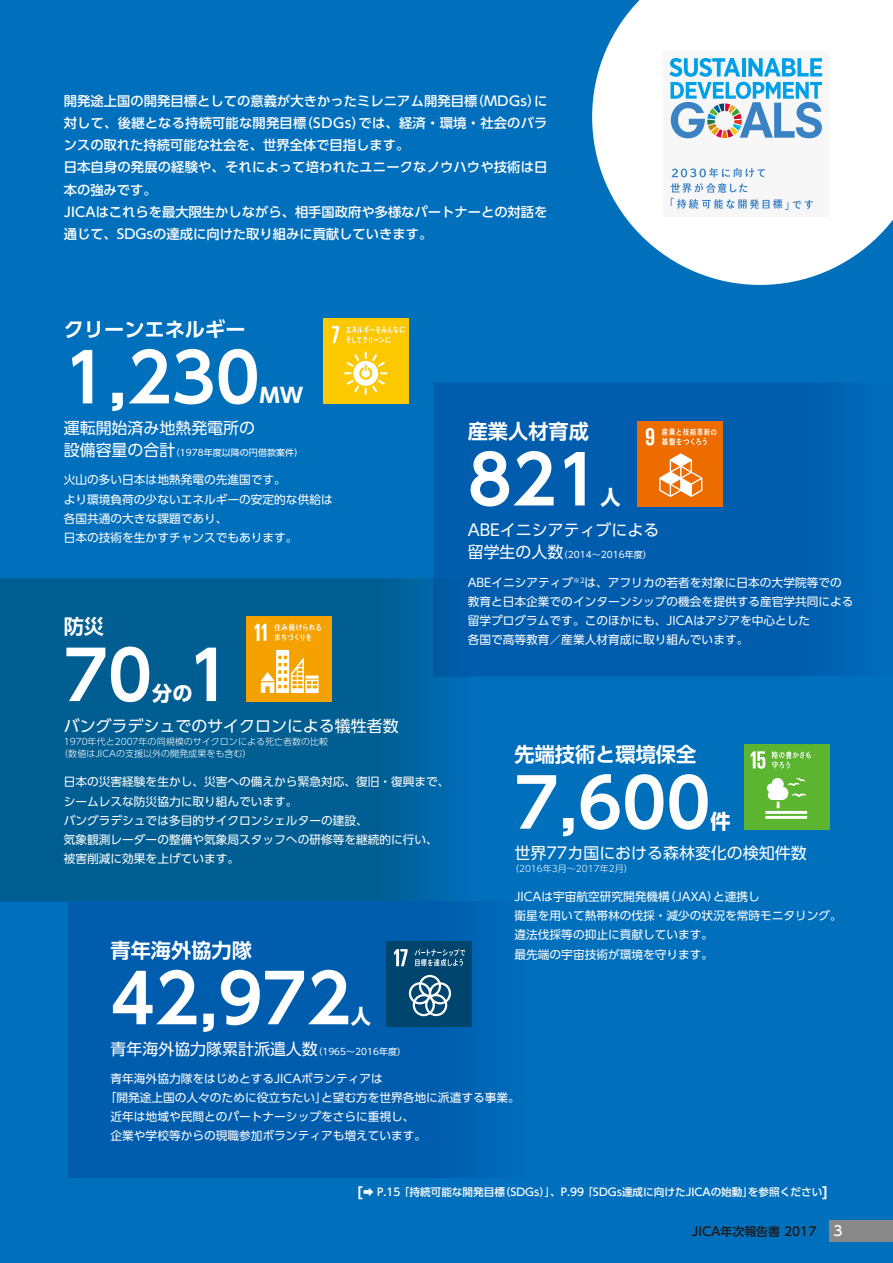
<style>
.page{position:relative;width:893px;height:1263px;background:#006fbc}
.page>*{position:absolute;margin:0;border:0;box-sizing:border-box;transform-origin:0 0}
.t1{font:700 66.9px "UD Shin Go Pro De";color:#fff}
.t2{font:700 20.25px "UD Shin Go Pro De";color:#fff}
.t3{font:700 20.25px "UD Shin Go Pro";color:#fff}
.t4{font:15.9px "UD Shin Go Pro";color:#fff}
.t5{font:500 13.35px/22.4px "UD Shin Go Pro";letter-spacing:.005em;color:#fff}
.t6{font:500 12.15px "UD Shin Go Pro";color:#221815}
.t7{font:11.7px/19.2px "UD Shin Go Pro";color:#fff}
.t8{font:500 10.65px "UD Shin Go Pro";color:#fff}
.t9{font:300 9px/12.8px "UD Shin Go Pro";color:#fff}
.t10{font:9px "UD Shin Go Pro";color:#fff}
.s1{font-size:15.9px}
.s2{font-size:9px}
.s3{font-weight:800;font-size:13.8px}
.s4{font-size:11.85px}
.s5{font-size:13.8px;color:#fff}
</style>
<div class="page">
<svg style="left:0;top:578px;width:472px;height:323px;background:#005f95"></svg>
<div style="left:434px;top:383px;width:409px;height:293px;background:#005dad"></div>
<div style="left:434px;top:578px;width:38px;height:98px;background:#005aa6"></div>
<div style="left:68px;top:901px;width:459px;height:277px;background:#005dad"></div>
<svg style="left:592px;top:0;width:301px;height:285px;fill:#fff"></svg>
<div style="left:663px;top:51px;width:166px;height:166px;background:#f7f7f8"></div>
<svg style="left:669px;top:58px;width:153px;height:80px"></svg>
<svg style="left:672px;top:168px;width:93px;height:9px"></svg>
<svg style="left:671px;top:183px;width:142px;height:27px"></svg>
<div style="left:323px;top:319px;width:85px;height:85px;background:#fcc800"></div>
<svg style="left:344px;top:352px;width:43px;height:43px"></svg>
<svg style="left:332px;top:326px;width:7px;height:17px"></svg>
<svg style="left:346px;top:325px;width:59px;height:18px"></svg>
<div style="left:638px;top:421px;width:85px;height:85px;background:#ed6c00"></div>
<svg style="left:659px;top:453px;width:43px;height:44px"></svg>
<svg style="left:646px;top:428px;width:8px;height:17px"></svg>
<svg style="left:662px;top:428px;width:54px;height:17px"></svg>
<div style="left:247px;top:617px;width:85px;height:85px;background:#f5a200"></div>
<svg style="left:261px;top:650px;width:58px;height:43px"></svg>
<svg style="left:255px;top:624px;width:11px;height:17px"></svg>
<svg style="left:274px;top:624px;width:47px;height:17px"></svg>
<div style="left:744px;top:744px;width:85px;height:85px;background:#5cb531"></div>
<svg style="left:765px;top:778px;width:42px;height:41px"></svg>
<svg style="left:751px;top:751px;width:14px;height:18px"></svg>
<svg style="left:772px;top:751px;width:39px;height:18px"></svg>
<div style="left:387px;top:942px;width:85px;height:85px;background:#00456e"></div>
<svg style="left:409px;top:975px;width:42px;height:41px"></svg>
<svg style="left:394px;top:949px;width:14px;height:17px"></svg>
<svg style="left:415px;top:949px;width:50px;height:17px"></svg>
<div style="left:829px;top:1220px;width:64px;height:22px;background:#898989"></div>
<p class="t5" style="left:64px;top:89px;width:485px">開発途上国の開発目標としての意義が大きかったミレニアム開発目標（MDGs）に対して、後継となる持続可能な開発目標（SDGs）では、経済・環境・社会のバランスの取れた持続可能な社会を、世界全体で目指します。<br>日本自身の発展の経験や、それによって培われたユニークなノウハウや技術は日本の強みです。<br>JICAはこれらを最大限生かしながら、相手国政府や多様なパートナーとの対話を通じて、SDGsの達成に向けた取り組みに貢献していきます。</p>
<h2 class="t2" style="left:64px;top:313px;width:183px">クリーンエネルギー</h2>
<h1 class="t1" style="left:64px;top:324px;width:198px">1,230</h1>
<h2 class="t3" style="left:260px;top:379px;width:45px">MW</h2>
<h3 class="t4" style="left:64px;top:415px;width:193px">運転開始済み地熱発電所の</h3>
<p class="t10" style="left:64px;top:446px;width:241px"><span class="s1">設備容量の合計</span>（1978年度以降の円借款案件）</p>
<p class="t7" style="left:64px;top:470px;width:270px">火山の多い日本は地熱発電の先進国です。<br>より環境負荷の少ないエネルギーの安定的な供給は各国共通の大きな課題であり、<br>日本の技術を生かすチャンスでもあります。</p>
<h2 class="t2" style="left:468px;top:415px;width:123px">産業人材育成</h2>
<h1 class="t1" style="left:468px;top:426px;width:134px">821</h1>
<h2 class="t3" style="left:600px;top:481px;width:22px">人</h2>
<h3 class="t4" style="left:468px;top:517px;width:193px">ABEイニシアティブによる</h3>
<p class="t10" style="left:468px;top:548px;width:186px"><span class="s1">留学生の人数</span>（2014～2016年度）</p>
<p class="t7" style="left:468px;top:572px;width:387px">ABEイニシアティブ<sup>※2</sup>は、アフリカの若者を対象に日本の大学院等での教育と日本企業でのインターンシップの機会を提供する産官学共同による留学プログラムです。このほかにも、JICAはアジアを中心とした</p>
<h2 class="t2" style="left:64px;top:610px;width:42px">防災</h2>
<p class="t7" style="left:468px;top:629px;width:282px">各国で高等教育／産業人材育成に取り組んでいます。</p>
<h1 class="t1" style="left:64px;top:621px;width:90px">70</h1>
<h1 class="t1" style="left:188px;top:621px;width:46px">1</h1>
<h3 class="t4" style="left:64px;top:713px;width:336px">バングラデシュでのサイクロンによる犠牲者数</h3>
<p class="t9" style="left:59px;top:734px;width:271px;text-indent:5px">1970年代と2007年の同規模のサイクロンによる死亡者数の比較（数値はJICAの支援以外の開発成果をも含む）</p>
<p class="t7" style="left:64px;top:772px;width:387px">日本の災害経験を生かし、災害への備えから緊急対応、復旧・復興まで、シームレスな防災協力に取り組んでいます。<br>バングラデシュでは多目的サイクロンシェルターの建設、<br>気象観測レーダーの整備や気象局スタッフへの研修等を継続的に行い、被害削減に効果を上げています。</p>
<h2 class="t3" style="left:152px;top:677px;width:42px">分の</h2>
<h2 class="t2" style="left:514px;top:738px;width:183px">先端技術と環境保全</h2>
<h1 class="t1" style="left:514px;top:749px;width:198px">7,600</h1>
<h2 class="t3" style="left:711px;top:804px;width:22px">件</h2>
<h3 class="t4" style="left:514px;top:840px;width:294px">世界77カ国における森林変化の検知件数</h3>
<p class="t9" style="left:510px;top:862px;width:124px">（2016年3月～2017年2月）</p>
<p class="t7" style="left:514px;top:887px;width:329px">JICAは宇宙航空研究開発機構（JAXA）と連携し<br>衛星を用いて熱帯林の伐採・減少の状況を常時モニタリング。違法伐採等の抑止に貢献しています。</p>
<h2 class="t2" style="left:111px;top:933px;width:143px">青年海外協力隊</h2>
<p class="t7" style="left:514px;top:944px;width:200px">最先端の宇宙技術が環境を守ります。</p>
<h1 class="t1" style="left:111px;top:944px;width:242px">42,972</h1>
<h2 class="t3" style="left:351px;top:1000px;width:22px">人</h2>
<h3 class="t4" style="left:111px;top:1036px;width:297px">青年海外協力隊累計派遣人数<span class="s2">（1965～2016年度）</span></h3>
<p class="t7" style="left:111px;top:1068px;width:274px">青年海外協力隊をはじめとするJICAボランティアは</p>
<p class="t7" style="left:105px;top:1088px;width:417px">「開発途上国の人々のために役立ちたい」と望む方を世界各地に派遣する事業。</p>
<p class="t7" style="left:111px;top:1107px;width:306px">近年は地域や民間とのパートナーシップをさらに重視し、</p>
<p class="t7" style="left:111px;top:1126px;width:317px">企業や学校等からの現職参加ボランティアも増えています。</p>
<p class="t8" style="left:349px;top:1184px;width:488px"><span class="s3">［</span>➡ P.15 「持続可能な開発目標（SDGs）」、P.99 「SDGs達成に向けたJICAの始動」を参照ください<span class="s3">］</span></p>
<p class="t6" style="left:692px;top:1221px;width:152px">JICA<span class="s4">年次報告書</span> 2017 <span class="s5">3</span></p>
</div>
